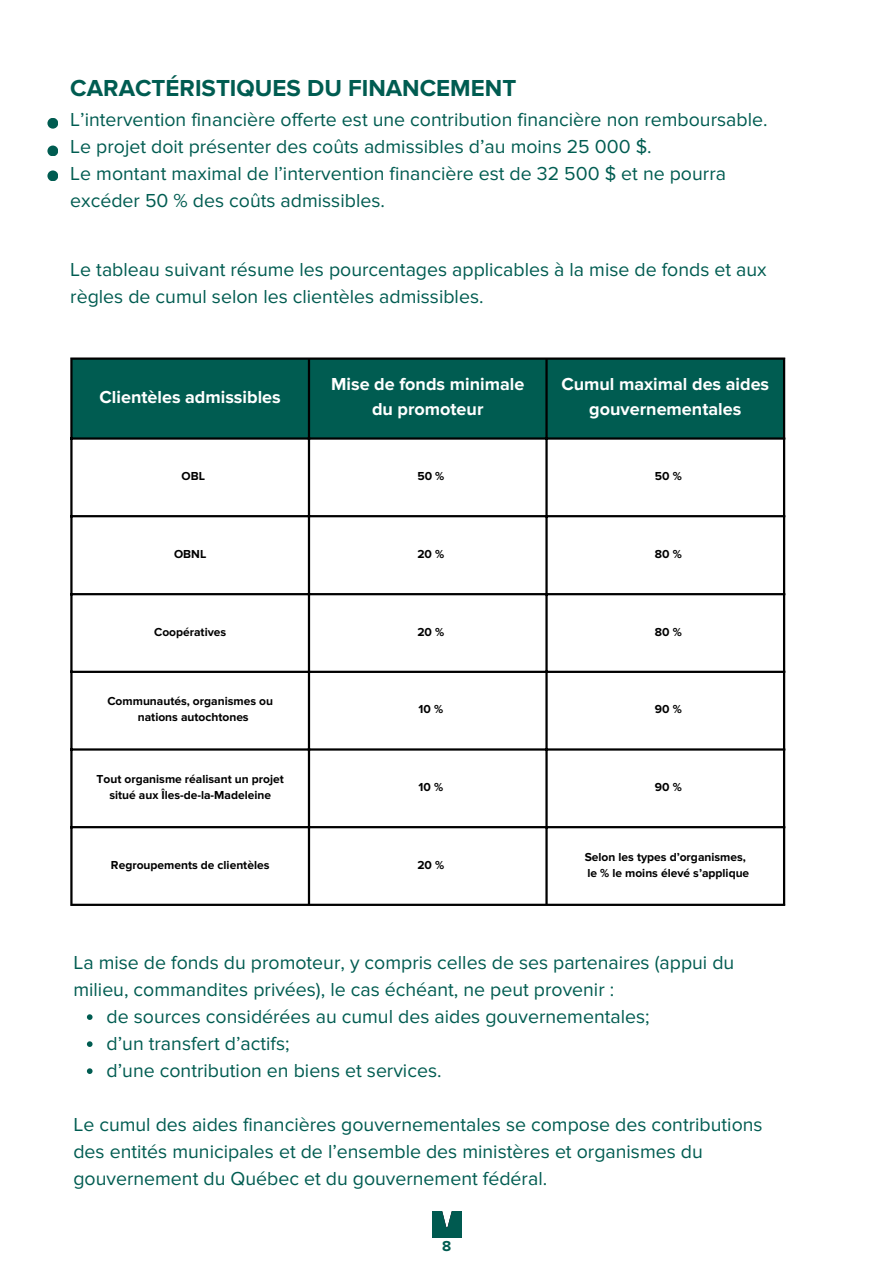
<style>
.page{position:relative;width:894px;height:1264px;background:#fff}
.page>*{position:absolute;margin:0;border:0;box-sizing:border-box;transform-origin:0 0}
.t1{font:700 24px "Proxima Nova";color:#005c51}
.t2{font:19.5px/27px "Proxima Nova";color:#005c51}
.t3{font:700 18px/25px "Proxima Nova";color:#fff;text-align:center}
.t4{font:700 15px "Proxima Nova";color:#005c51}
.t5{font:700 12px/16px "Proxima Nova";color:#000;text-align:center}
</style>
<div class="page">
<div style="left:73px;top:360px;width:709px;height:77px;background:#005c51"></div>
<hr style="left:70px;top:360px;width:3px;height:543px;background:#000">
<hr style="left:308px;top:360px;width:2px;height:543px;background:#000">
<hr style="left:545px;top:360px;width:2px;height:543px;background:#000">
<hr style="left:782px;top:360px;width:3px;height:543px;background:#000">
<hr style="left:70px;top:357px;width:715px;height:3px;background:#000">
<hr style="left:70px;top:437px;width:715px;height:2px;background:#000">
<hr style="left:70px;top:515px;width:715px;height:2px;background:#000">
<hr style="left:70px;top:593px;width:715px;height:2px;background:#000">
<hr style="left:70px;top:670px;width:715px;height:3px;background:#000">
<hr style="left:70px;top:748px;width:715px;height:2px;background:#000">
<hr style="left:70px;top:826px;width:715px;height:2px;background:#000">
<hr style="left:70px;top:903px;width:715px;height:3px;background:#000">
<div style="left:47px;top:118px;width:11px;height:11px;background:#005c51;border-radius:50%"></div>
<div style="left:47px;top:170px;width:11px;height:11px;background:#005c51;border-radius:50%"></div>
<div style="left:47px;top:145px;width:11px;height:11px;background:#005c51;border-radius:50%"></div>
<svg style="left:87px;top:1014px;width:5px;height:5px"></svg>
<svg style="left:87px;top:1041px;width:5px;height:5px"></svg>
<svg style="left:87px;top:1068px;width:5px;height:5px"></svg>
<img style="left:432px;top:1211px;width:29px;height:26px">
<p class="t1" style="left:70px;top:73px;width:447px">CARACTÉRISTIQUES DU FINANCEMENT</p>
<p class="t2" style="left:70px;top:106px;width:698px">L’intervention financière offerte est une contribution financière non remboursable.</p>
<p class="t2" style="left:70px;top:133px;width:582px">Le projet doit présenter des coûts admissibles d’au moins 25 000 $.</p>
<p class="t2" style="left:70px;top:160px;width:657px">Le montant maximal de l’intervention financière est de 32 500 $ et ne pourra excéder 50 % des coûts admissibles.</p>
<p class="t2" style="left:70px;top:256px;width:697px">Le tableau suivant résume les pourcentages applicables à la mise de fonds et aux règles de cumul selon les clientèles admissibles.</p>
<h1 class="t3" style="left:100px;top:385px;width:183px">Clientèles admissibles</h1>
<p class="t3" style="left:331px;top:372px;width:194px">Mise de fonds minimale du promoteur</p>
<p class="t3" style="left:561px;top:372px;width:209px">Cumul maximal des aides gouvernementales</p>
<p class="t5" style="left:181px;top:468px;width:25px">OBL</p>
<p class="t5" style="left:417px;top:468px;width:28px">50 %</p>
<p class="t5" style="left:654px;top:468px;width:28px">50 %</p>
<p class="t5" style="left:174px;top:546px;width:34px">OBNL</p>
<p class="t5" style="left:417px;top:546px;width:28px">20 %</p>
<p class="t5" style="left:654px;top:546px;width:28px">80 %</p>
<p class="t5" style="left:154px;top:624px;width:74px">Coopératives</p>
<p class="t5" style="left:417px;top:624px;width:28px">20 %</p>
<p class="t5" style="left:654px;top:624px;width:28px">80 %</p>
<p class="t5" style="left:107px;top:693px;width:167px">Communautés, organismes ou</p>
<p class="t5" style="left:138px;top:709px;width:112px">nations autochtones</p>
<p class="t5" style="left:418px;top:701px;width:26px">10 %</p>
<p class="t5" style="left:654px;top:701px;width:28px">90 %</p>
<p class="t5" style="left:97px;top:771px;width:189px">Tout organisme réalisant un projet situé aux Îles-de-la-Madeleine</p>
<p class="t5" style="left:418px;top:779px;width:26px">10 %</p>
<p class="t5" style="left:654px;top:779px;width:28px">90 %</p>
<p class="t5" style="left:111px;top:857px;width:160px">Regroupements de clientèles</p>
<p class="t5" style="left:417px;top:857px;width:28px">20 %</p>
<p class="t5" style="left:584px;top:849px;width:163px">Selon les types d’organismes,</p>
<p class="t5" style="left:587px;top:865px;width:163px">le % le moins élevé s’applique</p>
<p class="t2" style="left:73px;top:949px;width:662px">La mise de fonds du promoteur, y compris celles de ses partenaires (appui du milieu, commandites privées), le cas échéant, ne peut provenir :</p>
<p class="t2" style="left:106px;top:1003px;width:544px">de sources considérées au cumul des aides gouvernementales;</p>
<p class="t2" style="left:106px;top:1030px;width:184px">d’un transfert d’actifs;</p>
<p class="t2" style="left:106px;top:1057px;width:336px">d’une contribution en biens et services.</p>
<p class="t2" style="left:73px;top:1111px;width:690px">Le cumul des aides financières gouvernementales se compose des contributions des entités municipales et de l’ensemble des ministères et organismes du gouvernement du Québec et du gouvernement fédéral.</p>
<p class="t4" style="left:442px;top:1236px;width:11px">8</p>
</div>
